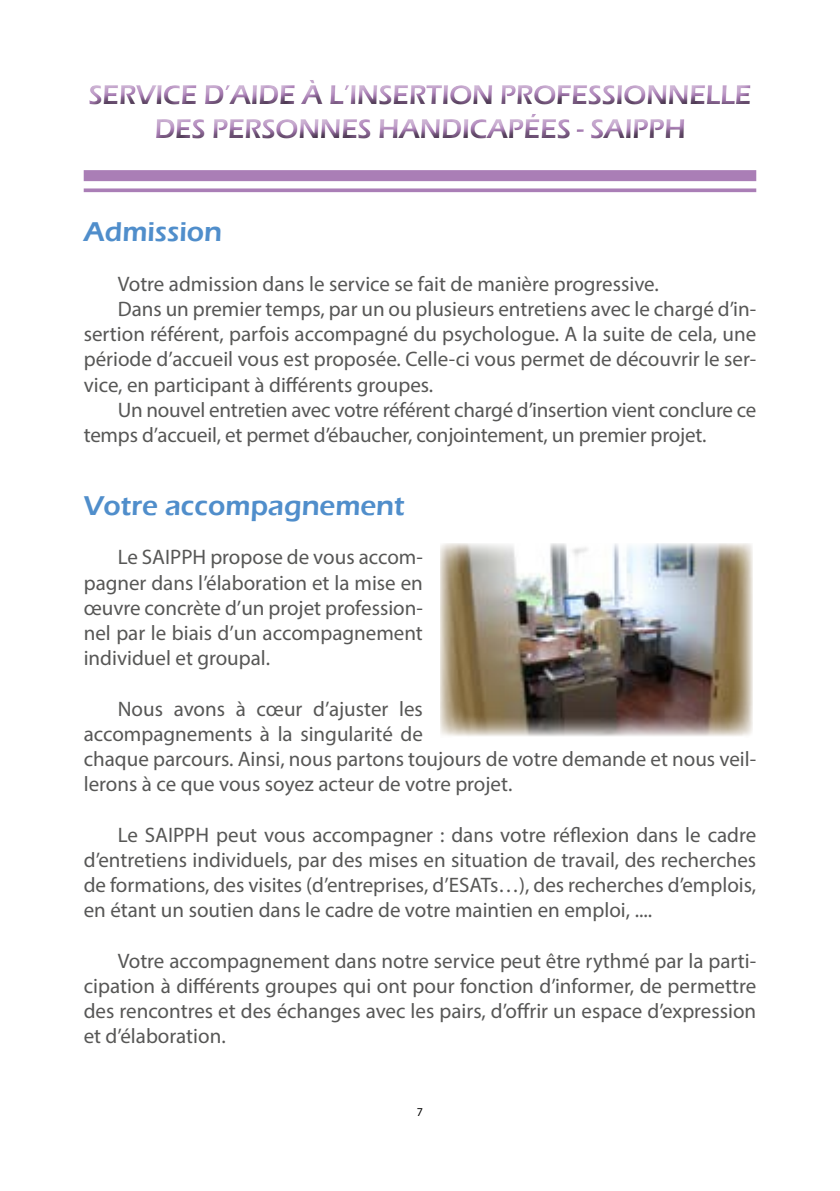
<style>
.page{position:relative;width:840px;height:1191px;background:#fff}
.page>*{position:absolute;margin:0;border:0;box-sizing:border-box;transform-origin:0 0}
.t1{font:600 28px/33.6px "Eras ITC";letter-spacing:-.02em;color:#aa7eb6;text-align:center}
.t2{font:600 28px "Eras ITC";color:#508ecb}
.t3{font:21px/25.2px "Myriad Pro";color:#575756;text-align:justify}
.t4{font:12px "Myriad Pro";color:#000}
</style>
<div class="page">
<div style="left:78px;top:75px;width:686px;height:77px;background:#000;opacity:.75"></div>
<div style="left:84px;top:170px;width:671px;height:11px;background:#aa7eb6"></div>
<svg style="left:84px;top:188px;width:671px;height:4px;background:#b48dbe"></svg>
<img style="left:440px;top:543px;width:311px;height:193px">
<h1 class="t1" style="left:88px;top:78px;width:664px">SERVICE D’AIDE À L’INSERTION PROFESSIONNELLE<br>DES PERSONNES HANDICAPÉES - SAIPPH</h1>
<h1 class="t2" style="left:84px;top:216px;width:140px">Admission</h1>
<p class="t3" style="left:118px;top:271px;width:542px">Votre admission dans le service se fait de manière progressive.</p>
<p class="t3" style="left:118px;top:296px;width:639px">Dans un premier temps, par un ou plusieurs entretiens avec le chargé d’in-</p>
<p class="t3" style="left:84px;top:321px;width:673px">sertion référent, parfois accompagné du psychologue. A la suite de cela, une</p>
<p class="t3" style="left:84px;top:346px;width:673px">période d’accueil vous est proposée. Celle-ci vous permet de découvrir le ser-</p>
<p class="t3" style="left:84px;top:371px;width:351px">vice, en participant à différents groupes.</p>
<p class="t3" style="left:118px;top:397px;width:639px">Un nouvel entretien avec votre référent chargé d’insertion vient conclure ce</p>
<p class="t3" style="left:84px;top:422px;width:624px">temps d’accueil, et permet d’ébaucher, conjointement, un premier projet.</p>
<h1 class="t2" style="left:84px;top:490px;width:322px">Votre accompagnement</h1>
<p class="t3" style="left:84px;top:544px;width:340px;text-indent:34px">Le SAIPPH propose de vous accom&shy;pagner dans l’élaboration et la mise en œuvre concrète d’un projet profession&shy;nel par le biais d’un accompagnement individuel et groupal.</p>
<p class="t3" style="left:84px;top:695px;width:673px;text-align:left;text-indent:34px">Nous avons à cœur d’ajuster les<br>accompagnements à la singularité de<br>chaque parcours. Ainsi, nous partons toujours de votre demande et nous veil&shy;lerons à ce que vous soyez acteur de votre projet.</p>
<p class="t3" style="left:84px;top:821px;width:673px;text-indent:34px">Le SAIPPH peut vous accompagner : dans votre réflexion dans le cadre d’entretiens individuels, par des mises en situation de travail, des recherches de formations, des visites (d’entreprises, d’ESATs…), des recherches d’emplois, en étant un soutien dans le cadre de votre maintien en emploi, ....</p>
<p class="t3" style="left:84px;top:947px;width:673px;text-indent:34px">Votre accompagnement dans notre service peut être rythmé par la parti&shy;cipation à différents groupes qui ont pour fonction d’informer, de permettre des rencontres et des échanges avec les pairs, d’offrir un espace d’expression et d’élaboration.</p>
<p class="t4" style="left:416px;top:1104px;width:8px">7</p>
</div>
